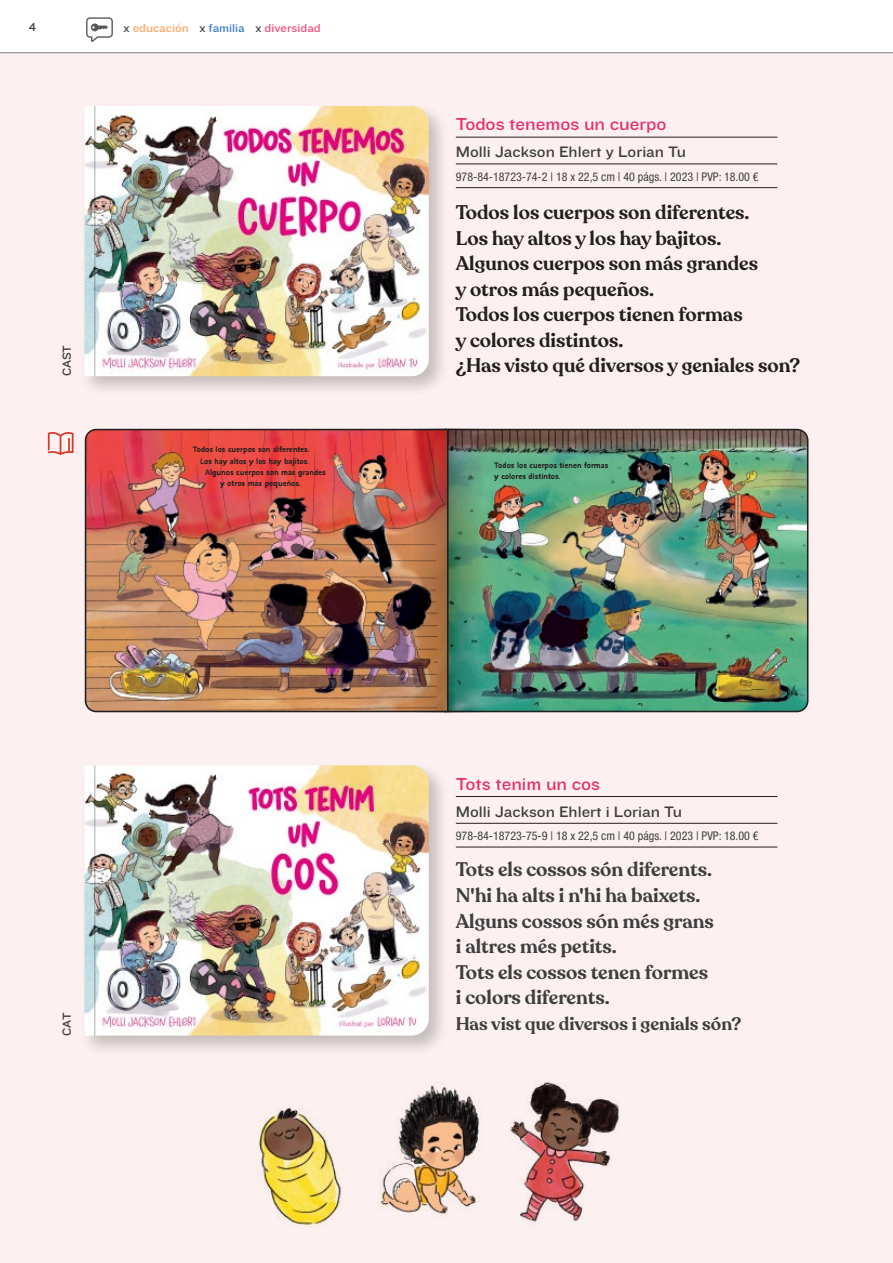
<style>
.page{position:relative;width:893px;height:1263px;background:#fff}
.page>*{position:absolute;margin:0;border:0;box-sizing:border-box;transform-origin:0 0}
.t1{font:600 19.5px "Recoleta";color:#231f20}
.t2{font:600 19.5px "Recoleta";color:#3e3e3f}
.Estilo_de_párrafo_1{font:18px "Knockout HTF32 Junior Cruiserwt";color:#e82f70}
.t3{font:600 18px "Recoleta";color:#3e3e3f}
.Estilo_de_párrafo_2{font:15.75px "Knockout HTF32 Junior Cruiserwt";color:#3e3e3f}
.Estilo_de_párrafo_2-2{font:condensed 12px "Helvetica Neue LT Std";color:#3e3e3f}
.Nombre_grande{font:12px "Knockout HTF32 Junior Cruiserwt";color:#ea507b}
.Nombre_grande-2{font:12px "Knockout HTF32 Junior Cruiserwt";color:#f9a663}
.Titulo_Libro_pequeño{font:12px "Knockout HTF32 Junior Cruiserwt";letter-spacing:-.015em;color:#3e3e3f}
.Nombre_grande-3{font:12px "Knockout HTF32 Junior Cruiserwt";color:#3c7ec1}
.t4{font:500 8.25px/11.1px "YWFT Absent Grotesque";letter-spacing:-.005em;color:#231f20}
.s1{color:#3e3e3f}
</style>
<div class="page">
<hr style="left:0;top:52px;width:893px;height:2px;background:#57585a">
<div style="left:0;top:53px;width:893px;height:1210px;background:#fceeed"></div>
<img style="left:449px;top:428px;width:360px;height:285px">
<img style="left:84px;top:428px;width:365px;height:285px">
<svg style="left:48px;top:432px;width:26px;height:23px"></svg>
<div style="left:80px;top:101px;width:370px;height:296px;background:#231f20;opacity:.25"></div>
<img style="left:84px;top:106px;width:345px;height:270px">
<div style="left:80px;top:761px;width:370px;height:295px;background:#231f20;opacity:.25"></div>
<img style="left:84px;top:765px;width:345px;height:270px">
<hr style="left:94px;top:106px;width:1px;height:270px;background:#231f20">
<hr style="left:94px;top:765px;width:1px;height:270px;background:#231f20">
<hr style="left:456px;top:137px;width:321px;height:1px;background:#231f20">
<hr style="left:456px;top:164px;width:321px;height:1px;background:#231f20">
<hr style="left:456px;top:187px;width:321px;height:1px;background:#231f20">
<hr style="left:456px;top:796px;width:321px;height:1px;background:#231f20">
<hr style="left:456px;top:823px;width:321px;height:1px;background:#231f20">
<hr style="left:456px;top:847px;width:321px;height:1px;background:#231f20">
<img style="left:448px;top:429px;width:36px;height:283px">
<img style="left:411px;top:429px;width:36px;height:283px">
<svg style="left:86px;top:17px;width:27px;height:25px"></svg>
<img style="left:259px;top:1082px;width:360px;height:146px">
<p class="Titulo_Libro_pequeño" style="left:29px;top:20px;width:9px">4</p>
<p class="Nombre_grande-2" style="left:124px;top:21px;width:67px"><span class="s1">x</span> educación</p>
<p class="Nombre_grande-3" style="left:199px;top:21px;width:47px"><span class="s1">x</span> familia</p>
<p class="Nombre_grande" style="left:255px;top:21px;width:67px"><span class="s1">x</span> diversidad</p>
<p class="Titulo_Libro_pequeño" style="left:60px;top:376px;width:33px;rotate:-90deg">CAST</p>
<p class="t4" style="left:193px;top:444px;width:118px">Todos los cuerpos son diferentes.</p>
<p class="t4" style="left:200px;top:455px;width:110px">Los hay altos y los hay bajitos.</p>
<p class="t4" style="left:205px;top:467px;width:122px">Algunos cuerpos son más grandes</p>
<p class="t4" style="left:220px;top:478px;width:82px">y otros más pequeños.</p>
<p class="Titulo_Libro_pequeño" style="left:60px;top:1035px;width:24px;rotate:-90deg">CAT</p>
<p class="Estilo_de_párrafo_1" style="left:456px;top:115px;width:212px">Todos tenemos un cuerpo</p>
<p class="Estilo_de_párrafo_2" style="left:456px;top:143px;width:232px">Molli Jackson Ehlert y Lorian Tu</p>
<p class="Estilo_de_párrafo_2-2" style="left:456px;top:170px;width:304px">978-84-18723-74-2 | 18 x 22,5 cm | 40 págs. | 2023 | PVP: 18.00 €</p>
<p class="t1" style="left:456px;top:200px;width:295px">Todos los cuerpos son diferentes.</p>
<p class="t1" style="left:456px;top:226px;width:267px">Los hay altos y los hay bajitos.</p>
<p class="t1" style="left:456px;top:251px;width:304px">Algunos cuerpos son más grandes</p>
<p class="t1" style="left:456px;top:277px;width:200px">y otros más pequeños.</p>
<p class="t1" style="left:456px;top:302px;width:288px">Todos los cuerpos tienen formas</p>
<p class="t1" style="left:456px;top:328px;width:169px">y colores distintos.</p>
<p class="t1" style="left:456px;top:353px;width:346px">¿Has visto qué diversos y geniales son?</p>
<p class="t4" style="left:494px;top:460px;width:116px">Todos los cuerpos tienen formas y colores distintos.</p>
<p class="Estilo_de_párrafo_1" style="left:456px;top:774px;width:146px">Tots tenim un cos</p>
<p class="Estilo_de_párrafo_2" style="left:456px;top:803px;width:228px">Molli Jackson Ehlert i Lorian Tu</p>
<p class="Estilo_de_párrafo_2-2" style="left:456px;top:829px;width:304px">978-84-18723-75-9 | 18 x 22,5 cm | 40 págs. | 2023 | PVP: 18.00 €</p>
<p class="t2" style="left:456px;top:858px;width:258px">Tots els cossos són diferents.</p>
<p class="t2" style="left:456px;top:883px;width:246px">N'hi ha alts i n'hi ha baixets.</p>
<p class="t2" style="left:456px;top:909px;width:260px">Alguns cossos són més grans</p>
<p class="t2" style="left:456px;top:934px;width:163px">i altres més petits.</p>
<p class="t2" style="left:456px;top:960px;width:254px">Tots els cossos tenen formes</p>
<p class="t2" style="left:456px;top:985px;width:155px">i colors diferents.</p>
<p class="t3" style="left:456px;top:1012px;width:287px">Has vist que diversos i genials són?</p>
</div>
